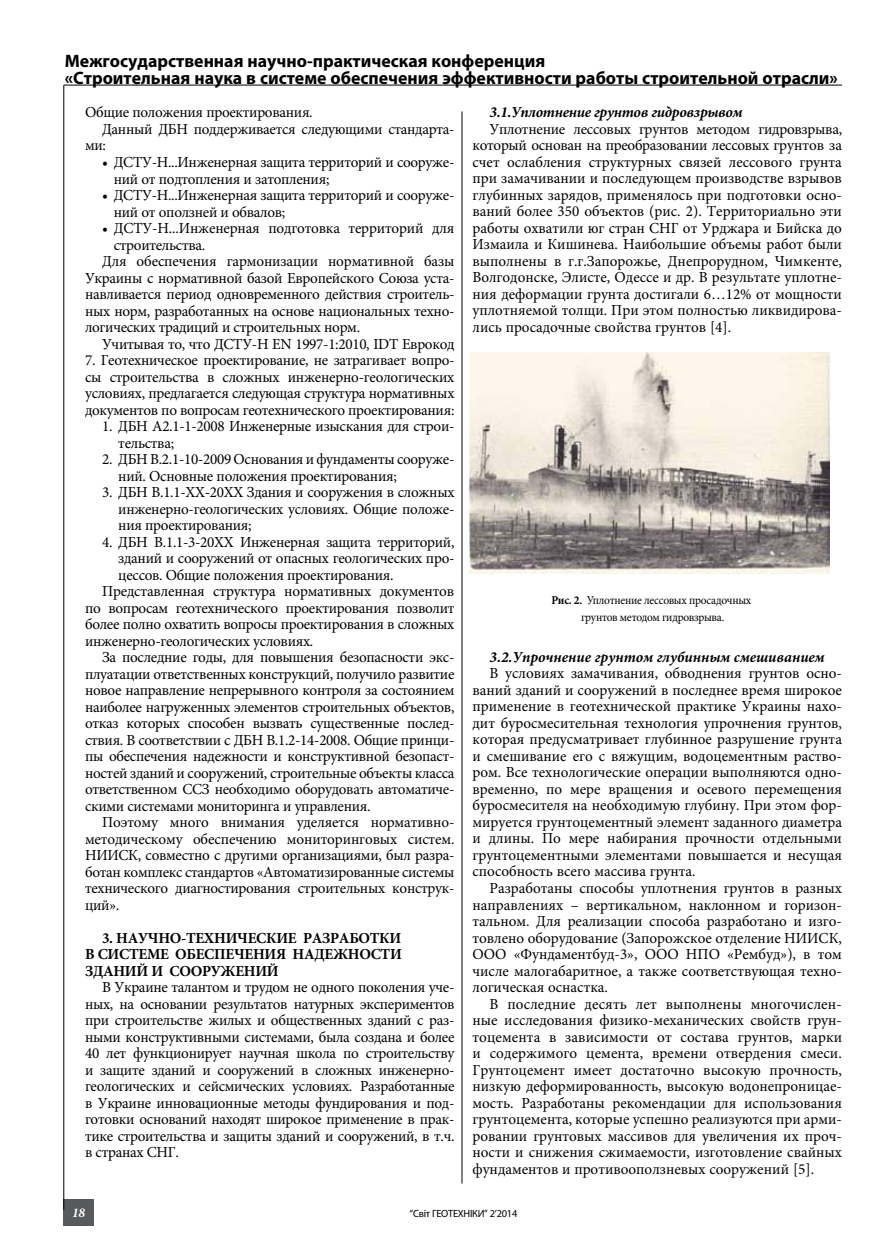
<style>
.page{position:relative;width:893px;height:1255px;background:#fff}
.page>*{position:absolute;margin:0;border:0;box-sizing:border-box;transform-origin:0 0}
.t1{font:700 18px/16.5px "Myriad Pro";color:#000}
.t2{font:15.3px/16.5px "Minion Pro";letter-spacing:-.02em;color:#000;text-align:justify}
.t3{font:700 15.3px/16.5px "Minion Pro";letter-spacing:-.02em;color:#000;text-align:justify}
.t4{font:italic 700 15.3px "Minion Pro";color:#000}
.t5{font:italic 700 15.3px "Minion Pro";letter-spacing:-.02em;color:#000}
.t6{font:italic 700 13.5px "Minion Pro";color:#fff}
.t7{font:12px/16.5px "Minion Pro";letter-spacing:-.025em;color:#000;text-align:center;scale:.95 1}
.t8{font:10.5px "Myriad Pro";letter-spacing:-.025em;color:#000}
.s1{font-weight:700}
</style>
<div class="page">
<div style="left:63px;top:1198px;width:31px;height:27px;background:#58595b"></div>
<hr style="left:64px;top:85px;width:778px;height:1px;background:#000">
<hr style="left:63px;top:85px;width:1px;height:1124px;background:#000">
<hr style="left:462px;top:111px;width:1px;height:1072px;background:#000">
<img style="left:470px;top:353px;width:360px;height:220px">
<p class="t1" style="left:65px;top:52px;width:774px">Межгосударственная научно-практическая конференция<br>«Строительная наука в системе обеспечения эффективности работы строительной отрасли»</p>
<p class="t2" style="left:85px;top:104px;width:229px">Общие положения проектирования.</p>
<p class="t2" style="left:102px;top:121px;width:354px">Данный ДБН поддерживается следующими стандарта-</p>
<p class="t2" style="left:85px;top:137px;width:22px">ми:</p>
<p class="t2" style="left:114px;top:154px;width:342px;text-indent:-12px">• ДСТУ-Н...Инженерная защита территорий и сооруже&shy;ний от подтопления и затопления;</p>
<p class="t2" style="left:114px;top:187px;width:342px;text-indent:-12px">• ДСТУ-Н...Инженерная защита территорий и сооруже&shy;ний от оползней и обвалов;</p>
<p class="t2" style="left:102px;top:220px;width:354px">• ДСТУ-Н...Инженерная подготовка территорий для</p>
<p class="t2" style="left:114px;top:236px;width:93px">строительства.</p>
<p class="t2" style="left:102px;top:253px;width:354px">Для обеспечения гармонизации нормативной базы</p>
<p class="t2" style="left:85px;top:269px;width:371px">Украины с нормативной базой Европейского Союза уста-</p>
<p class="t2" style="left:85px;top:286px;width:371px">навливается период одновременного действия строитель-</p>
<p class="t2" style="left:85px;top:302px;width:371px">ных норм, разработанных на основе национальных техно-</p>
<p class="t2" style="left:85px;top:319px;width:277px">логических традиций и строительных норм.</p>
<p class="t2" style="left:102px;top:335px;width:354px">Учитывая то, что ДСТУ-Н EN 1997-1:2010, IDT Еврокод</p>
<p class="t2" style="left:85px;top:352px;width:371px">7. Геотехническое проектирование, не затрагивает вопро&shy;сы строительства в сложных инженерно-геологических условиях, предлагается следующая структура нормативных документов по вопросам геотехнического проектирования:</p>
<p class="t2" style="left:118px;top:418px;width:338px;text-indent:-16px">1. ДБН А2.1-1-2008 Инженерные изыскания для строи&shy;тельства;</p>
<p class="t2" style="left:118px;top:451px;width:338px;text-indent:-16px">2. ДБН В.2.1-10-2009 Основания и фундаменты сооруже&shy;ний. Основные положения проектирования;</p>
<p class="t2" style="left:118px;top:484px;width:338px;text-indent:-16px">3. ДБН В.1.1-ХХ-20ХХ Здания и сооружения в сложных инженерно-геологических условиях. Общие положе&shy;ния проектирования;</p>
<p class="t2" style="left:102px;top:533px;width:354px">4. ДБН В.1.1-3-20ХХ Инженерная защита территорий,</p>
<p class="t2" style="left:118px;top:550px;width:338px">зданий и сооружений от опасных геологических про-</p>
<p class="t2" style="left:118px;top:566px;width:277px">цессов. Общие положения проектирования.</p>
<p class="t2" style="left:102px;top:583px;width:354px">Представленная структура нормативных документов</p>
<p class="t2" style="left:85px;top:599px;width:371px">по вопросам геотехнического проектирования позволит</p>
<p class="t2" style="left:85px;top:616px;width:371px">более полно охватить вопросы проектирования в сложных</p>
<p class="t2" style="left:85px;top:632px;width:230px">инженерно-геологических условиях.</p>
<p class="t2" style="left:102px;top:649px;width:354px">За последние годы, для повышения безопасности экс-</p>
<p class="t2" style="left:85px;top:665px;width:371px">плуатации ответственных конструкций, получило развитие</p>
<p class="t2" style="left:85px;top:682px;width:371px">новое направление непрерывного контроля за состоянием</p>
<p class="t2" style="left:85px;top:698px;width:371px">наиболее нагруженных элементов строительных объектов,</p>
<p class="t2" style="left:85px;top:715px;width:371px">отказ которых способен вызвать существенные послед-</p>
<p class="t2" style="left:85px;top:731px;width:371px">ствия. В соответствии с ДБН В.1.2-14-2008. Общие принци-</p>
<p class="t2" style="left:85px;top:748px;width:371px">пы обеспечения надежности и конструктивной безопаст-</p>
<p class="t2" style="left:85px;top:764px;width:371px">ностей зданий и сооружений, строительные объекты класса</p>
<p class="t2" style="left:85px;top:781px;width:371px">ответственном ССЗ необходимо оборудовать автоматиче-</p>
<p class="t2" style="left:85px;top:797px;width:287px">скими системами мониторинга и управления.</p>
<p class="t2" style="left:102px;top:814px;width:354px">Поэтому много внимания уделяется нормативно-</p>
<p class="t2" style="left:85px;top:830px;width:371px">методическому обеспечению мониторинговых систем.</p>
<p class="t2" style="left:85px;top:847px;width:371px">НИИСК, совместно с другими организациями, был разра-</p>
<p class="t2" style="left:85px;top:863px;width:371px">ботан комплекс стандартов «Автоматизированные системы</p>
<p class="t2" style="left:85px;top:880px;width:371px">технического диагностирования строительных конструк-</p>
<p class="t2" style="left:85px;top:896px;width:36px">ций».</p>
<p class="t3" style="left:85px;top:929px;width:318px;text-indent:17px">3. НАУЧНО-ТЕХНИЧЕСКИЕ РАЗРАБОТКИ В СИСТЕМЕ ОБЕСПЕЧЕНИЯ НАДЕЖНОСТИ ЗДАНИЙ И СООРУЖЕНИЙ</p>
<p class="t2" style="left:85px;top:979px;width:371px;text-indent:17px">В Украине талантом и трудом не одного поколения уче&shy;ных, на основании результатов натурных экспериментов при строительстве жилых и общественных зданий с раз&shy;ными конструктивными системами, была создана и более 40 лет функционирует научная школа по строительству и защите зданий и сооружений в сложных инженерно&shy;геологических и сейсмических условиях. Разработанные в Украине инновационные методы фундирования и под&shy;готовки оснований находят широкое применение в прак&shy;тике строительства и защиты зданий и сооружений, в т.ч. в странах СНГ.</p>
<p class="t5" style="left:489px;top:101px;width:255px">3.1.Уплотнение грунтов гидровзрывом</p>
<p class="t2" style="left:472px;top:121px;width:371px;text-indent:17px">Уплотнение лессовых грунтов методом гидровзрыва, который основан на преобразовании лессовых грунтов за счет ослабления структурных связей лессового грунта при замачивании и последующем производстве взрывов глубинных зарядов, применялось при подготовки осно&shy;ваний более 350 объектов (рис. 2). Территориально эти работы охватили юг стран СНГ от Урджара и Бийска до Измаила и Кишинева. Наибольшие объемы работ были выполнены в г.г.Запорожье, Днепрорудном, Чимкенте, Волгодонске, Элисте, Одессе и др. В результате уплотне&shy;ния деформации грунта достигали 6…12% от мощности уплотняемой толщи. При этом полностью ликвидирова&shy;лись просадочные свойства грунтов [4].</p>
<p class="t7" style="left:551px;top:592px;width:212px"><span class="s1">Рис. 2.</span> Уплотнение лессовых просадочных грунтов методом гидровзрыва.</p>
<p class="t4" style="left:489px;top:646px;width:337px">3.2.Упрочнение грунтом глубинным смешиванием</p>
<p class="t2" style="left:472px;top:665px;width:371px;text-indent:17px">В условиях замачивания, обводнения грунтов осно&shy;ваний зданий и сооружений в последнее время широкое применение в геотехнической практике Украины нахо&shy;дит буросмесительная технология упрочнения грунтов, которая предусматривает глубинное разрушение грунта и смешивание его с вяжущим, водоцементным раство&shy;ром. Все технологические операции выполняются одно&shy;временно, по мере вращения и осевого перемещения буросмесителя на необходимую глубину. При этом фор&shy;мируется грунтоцементный элемент заданного диаметра и длины. По мере набирания прочности отдельными грунтоцементными элементами повышается и несущая способность всего массива грунта.</p>
<p class="t2" style="left:472px;top:879px;width:371px;text-indent:17px">Разработаны способы уплотнения грунтов в разных направлениях – вертикальном, наклонном и горизон&shy;тальном. Для реализации способа разработано и изго&shy;товлено оборудование (Запорожское отделение НИИСК, ООО «Фундаментбуд-3», ООО НПО «Рембуд»), в том числе малогабаритное, а также соответствующая техно&shy;логическая оснастка.</p>
<p class="t2" style="left:472px;top:995px;width:371px;text-indent:17px">В последние десять лет выполнены многочислен&shy;ные исследования физико-механических свойств грун&shy;тоцемента в зависимости от состава грунтов, марки и содержимого цемента, времени отвердения смеси.<br>Грунтоцемент имеет достаточно высокую прочность, низкую деформированность, высокую водонепроницае&shy;мость. Разработаны рекомендации для использования грунтоцемента, которые успешно реализуются при арми&shy;ровании грунтовых массивов для увеличения их проч&shy;ности и снижения сжимаемости, изготовление свайных фундаментов и противооползневых сооружений [5].</p>
<p class="t6" style="left:72px;top:1203px;width:14px">18</p>
<p class="t8" style="left:410px;top:1206px;width:109px">“Світ ГЕОТЕХНІКИ” 2’2014</p>
</div>
